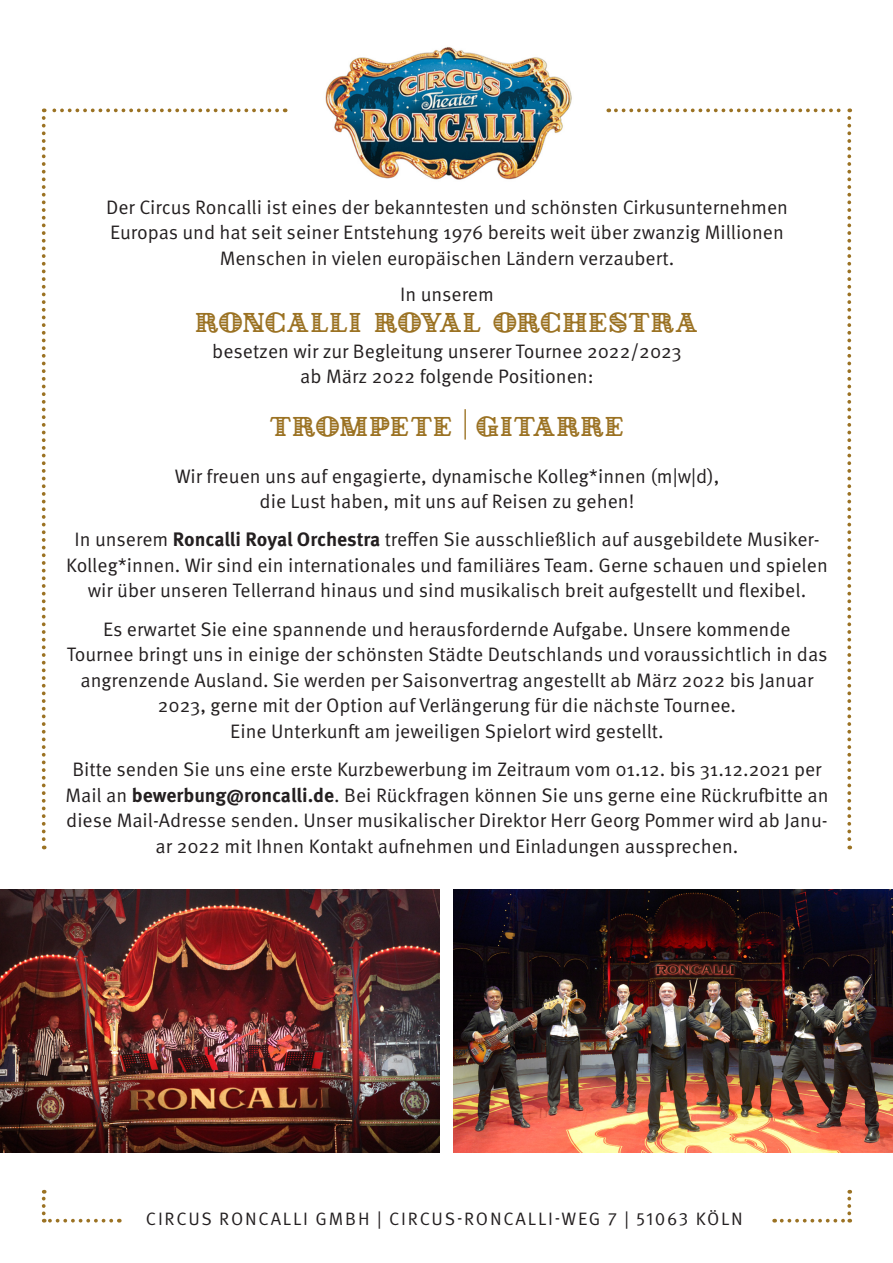
<style>
.page{position:relative;width:893px;height:1263px;background:#fff}
.page>*{position:absolute;margin:0;border:0;box-sizing:border-box;transform-origin:0 0}
.t1{font:25.5px "Sugar Boats One";letter-spacing:.08em;color:#9b7223}
.t2{font:19.5px/25.5px "Meta Pro Norm";color:#231f20;text-align:center}
.t3{font:18px "Meta Pro Norm";letter-spacing:.1em;color:#231f20}
.s1{font-family:"Meta Pro";font-weight:300;font-size:31.5px}
.s2{font-family:"Meta Pro";font-weight:700}
</style>
<div class="page">
<svg style="left:44px;top:108px;width:233px;height:4px"></svg>
<svg style="left:42px;top:118px;width:4px;height:731px"></svg>
<svg style="left:616px;top:108px;width:234px;height:4px"></svg>
<svg style="left:847px;top:118px;width:4px;height:731px"></svg>
<img style="left:0;top:889px;width:439px;height:263px">
<img style="left:454px;top:889px;width:439px;height:263px">
<svg style="left:44px;top:1219px;width:67px;height:3px"></svg>
<svg style="left:42px;top:1190px;width:4px;height:23px"></svg>
<svg style="left:782px;top:1219px;width:68px;height:3px"></svg>
<svg style="left:847px;top:1190px;width:4px;height:23px"></svg>
<img style="left:325px;top:47px;width:247px;height:133px">
<p class="t2" style="left:106px;top:193px;width:683px">Der Circus Roncalli ist eines der bekanntesten und schönsten Cirkusunternehmen<br>Europas und hat seit seiner Entstehung 1976 bereits weit über zwanzig Millionen<br>Menschen in vielen europäischen Ländern verzaubert.</p>
<p class="t2" style="left:400px;top:280px;width:95px">In unserem</p>
<p class="t1" style="left:196px;top:307px;width:503px">RONCALLI ROYAL ORCHESTRA</p>
<p class="t2" style="left:212px;top:337px;width:471px">besetzen wir zur Begleitung unserer Tournee 2022/2023 ab März 2022 folgende Positionen:</p>
<p class="t1" style="left:271px;top:411px;width:354px">TROMPETE <span class="s1">|</span> GITARRE</p>
<p class="t2" style="left:175px;top:462px;width:546px">Wir freuen uns auf engagierte, dynamische Kolleg*innen (m|w|d), die Lust haben, mit uns auf Reisen zu gehen!</p>
<p class="t2" style="left:66px;top:526px;width:763px">In unserem <span class="s2">Roncalli Royal Orchestra</span> treffen Sie ausschließlich auf ausgebildete Musiker-<br>Kolleg*innen. Wir sind ein internationales und familiäres Team. Gerne schauen und spielen wir über unseren Tellerrand hinaus und sind musikalisch breit aufgestellt und flexibel.</p>
<p class="t2" style="left:67px;top:615px;width:762px">Es erwartet Sie eine spannende und herausfordernde Aufgabe. Unsere kommende<br>Tournee bringt uns in einige der schönsten Städte Deutschlands und voraussichtlich in das angrenzende Ausland. Sie werden per Saisonvertrag angestellt ab März 2022 bis Januar 2023, gerne mit der Option auf Verlängerung für die nächste Tournee.<br>Eine Unterkunft am jeweiligen Spielort wird gestellt.</p>
<p class="t2" style="left:65px;top:755px;width:765px">Bitte senden Sie uns eine erste Kurzbewerbung im Zeitraum vom 01.12. bis 31.12.2021 per Mail an <span class="s2">bewerbung@roncalli.de</span>. Bei Rückfragen können Sie uns gerne eine Rückrufbitte an diese Mail-Adresse senden. Unser musikalischer Direktor Herr Georg Pommer wird ab Janu&shy;ar 2022 mit Ihnen Kontakt aufnehmen und Einladungen aussprechen.</p>
<p class="t3" style="left:146px;top:1205px;width:598px">CIRCUS RONCALLI GMBH | CIRCUS-RONCALLI-WEG 7 | 51063 KÖLN</p>
</div>
